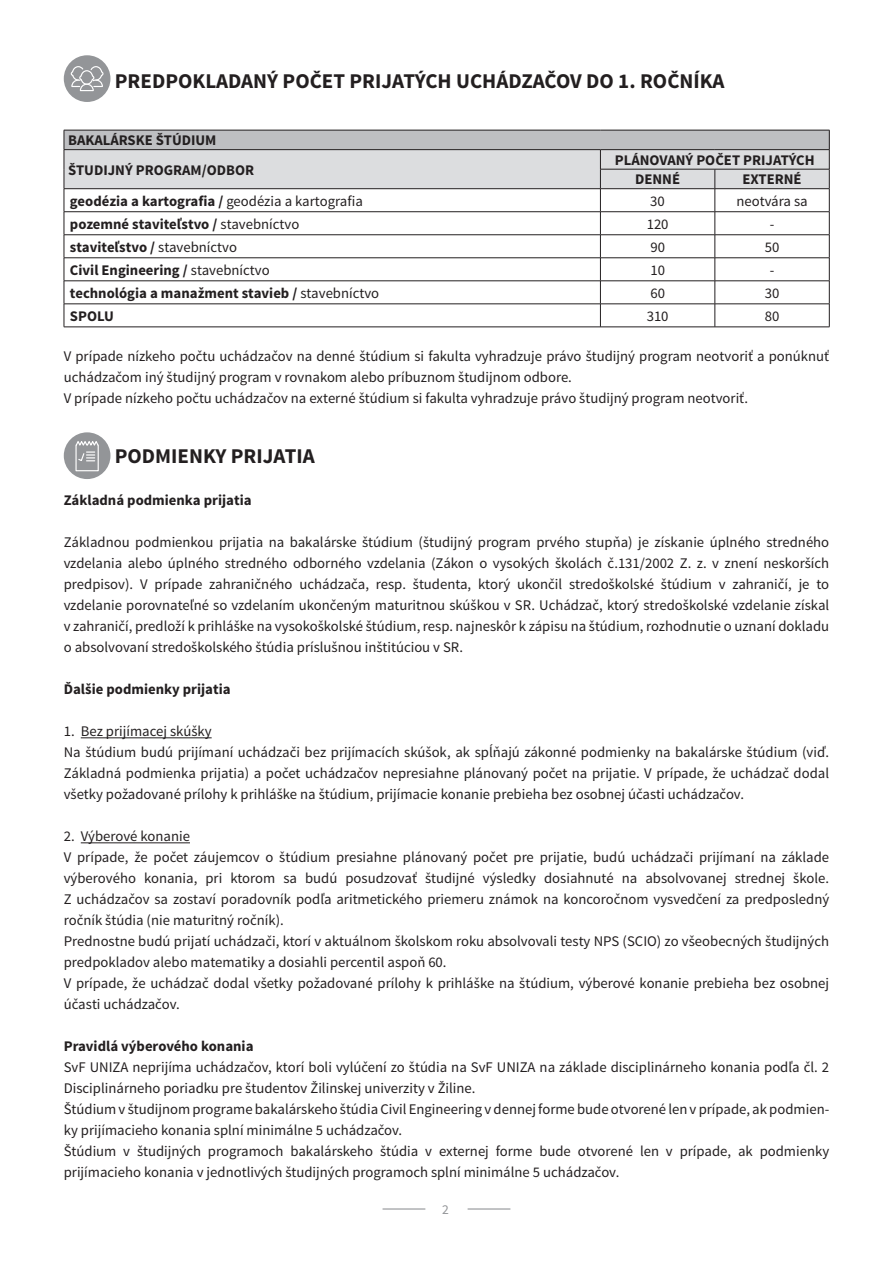
<style>
.page{position:relative;width:893px;height:1263px;background:#fff}
.page>*{position:absolute;margin:0;border:0;box-sizing:border-box;transform-origin:0 0}
.t1{font:700 21px "Source Sans Pro";color:#231f20}
.t2{font:14.7px/21px "Source Sans Pro";color:#231f20}
.t3{font:700 14.7px/29.2px "Source Sans Pro";color:#231f20}
.t4{font:13.5px "Source Sans Pro";color:#939598}
.s1{font-weight:400}
</style>
<div class="page">
<hr style="left:383px;top:1208px;width:42px;height:1px;background:#939598">
<hr style="left:468px;top:1208px;width:42px;height:1px;background:#939598">
<hr style="left:81px;top:737px;width:131px;height:1px;background:#231f20">
<hr style="left:81px;top:842px;width:109px;height:1px;background:#231f20">
<div style="left:64px;top:55px;width:46px;height:47px;background:#939598;border-radius:50%"></div>
<svg style="left:70px;top:66px;width:34px;height:26px"></svg>
<hr style="left:64px;top:327px;width:765px;height:1px;background:#231f20">
<svg style="left:64px;top:130px;width:766px;height:197px"></svg>
<div style="left:64px;top:432px;width:46px;height:47px;background:#939598;border-radius:50%"></div>
<svg style="left:75px;top:441px;width:24px;height:31px"></svg>
<h1 class="t1" style="left:115px;top:73px;width:611px">PREDPOKLADANÝ POČET PRIJATÝCH UCHÁDZAČOV DO 1. ROČNÍKA</h1>
<p class="t3" style="left:68px;top:127px;width:187px">BAKALÁRSKE ŠTÚDIUM<br>ŠTUDIJNÝ PROGRAM/ODBOR</p>
<p class="t3" style="left:635px;top:151px;width:181px;line-height:19.5px;text-indent:-20px">PLÁNOVANÝ POČET PRIJATÝCH<br>DENNÉ</p>
<p class="t3" style="left:742px;top:166px;width:61px">EXTERNÉ</p>
<p class="t3" style="left:70px;top:187px;width:294px">geodézia a kartografia / <span class="s1">geodézia a kartografia</span></p>
<p class="t2" style="left:650px;top:192px;width:16px">30</p>
<p class="t2" style="left:736px;top:192px;width:73px">neotvára sa</p>
<p class="t3" style="left:70px;top:210px;width:231px">pozemné staviteľstvo / <span class="s1">stavebníctvo</span></p>
<p class="t2" style="left:647px;top:215px;width:23px">120</p>
<p class="t2" style="left:770px;top:215px;width:6px">-</p>
<p class="t3" style="left:70px;top:233px;width:169px">staviteľstvo / <span class="s1">stavebníctvo</span></p>
<p class="t2" style="left:650px;top:238px;width:16px">90</p>
<p class="t2" style="left:765px;top:238px;width:16px">50</p>
<p class="t3" style="left:70px;top:256px;width:201px">Civil Engineering / <span class="s1">stavebníctvo</span></p>
<p class="t2" style="left:650px;top:261px;width:16px">10</p>
<p class="t2" style="left:770px;top:261px;width:6px">-</p>
<p class="t3" style="left:70px;top:279px;width:311px">technológia a manažment stavieb / <span class="s1">stavebníctvo</span></p>
<p class="t2" style="left:650px;top:284px;width:16px">60</p>
<p class="t2" style="left:765px;top:284px;width:16px">30</p>
<p class="t3" style="left:70px;top:302px;width:45px">SPOLU</p>
<p class="t2" style="left:647px;top:307px;width:23px">310</p>
<p class="t2" style="left:765px;top:307px;width:16px">80</p>
<p class="t2" style="left:64px;top:347px;width:767px">V prípade nízkeho počtu uchádzačov na denné štúdium si fakulta vyhradzuje právo študijný program neotvoriť a ponúknuť uchádzačom iný študijný program v rovnakom alebo príbuznom študijnom odbore.<br>V prípade nízkeho počtu uchádzačov na externé štúdium si fakulta vyhradzuje právo študijný program neotvoriť.</p>
<h1 class="t1" style="left:115px;top:448px;width:201px">PODMIENKY PRIJATIA</h1>
<p class="t3" style="left:64px;top:487px;width:189px">Základná podmienka prijatia</p>
<p class="t2" style="left:64px;top:533px;width:767px;text-align:justify">Základnou podmienkou prijatia na bakalárske štúdium (študijný program prvého stupňa) je získanie úplného stredného vzdelania alebo úplného stredného odborného vzdelania (Zákon o vysokých školách č.131/2002 Z. z. v znení neskorších predpisov). V prípade zahraničného uchádzača, resp. študenta, ktorý ukončil stredoškolské štúdium v zahraničí, je to vzdelanie porovnateľné so vzdelaním ukončeným maturitnou skúškou v SR. Uchádzač, ktorý stredoškolské vzdelanie získal v zahraničí, predloží k prihláške na vysokoškolské štúdium, resp. najneskôr k zápisu na štúdium, rozhodnutie o uznaní dokladu o absolvovaní stredoškolského štúdia príslušnou inštitúciou v SR.</p>
<p class="t3" style="left:64px;top:676px;width:168px">Ďalšie podmienky prijatia</p>
<p class="t2" style="left:64px;top:722px;width:767px">1. Bez prijímacej skúšky<br>Na štúdium budú prijímaní uchádzači bez prijímacích skúšok, ak spĺňajú zákonné podmienky na bakalárske štúdium (viď.<br>Základná podmienka prijatia) a počet uchádzačov nepresiahne plánovaný počet na prijatie. V prípade, že uchádzač dodal všetky požadované prílohy k prihláške na štúdium, prijímacie konanie prebieha bez osobnej účasti uchádzačov.</p>
<p class="t2" style="left:64px;top:827px;width:767px">2. Výberové konanie<br>V prípade, že počet záujemcov o štúdium presiahne plánovaný počet pre prijatie, budú uchádzači prijímaní na základe výberového konania, pri ktorom sa budú posudzovať študijné výsledky dosiahnuté na absolvovanej strednej škole.<br>Z uchádzačov sa zostaví poradovník podľa aritmetického priemeru známok na koncoročnom vysvedčení za predposledný ročník štúdia (nie maturitný ročník).<br>Prednostne budú prijatí uchádzači, ktorí v aktuálnom školskom roku absolvovali testy NPS (SCIO) zo všeobecných študijných predpokladov alebo matematiky a dosiahli percentil aspoň 60.<br>V prípade, že uchádzač dodal všetky požadované prílohy k prihláške na štúdium, výberové konanie prebieha bez osobnej účasti uchádzačov.</p>
<p class="t3" style="left:64px;top:1033px;width:191px">Pravidlá výberového konania</p>
<p class="t2" style="left:64px;top:1058px;width:767px">SvF UNIZA neprijíma uchádzačov, ktorí boli vylúčení zo štúdia na SvF UNIZA na základe disciplinárneho konania podľa čl. 2<br>Disciplinárneho poriadku pre študentov Žilinskej univerzity v Žiline.<br>Štúdium v študijnom programe bakalárskeho štúdia Civil Engineering v dennej forme bude otvorené len v prípade, ak podmien&shy;ky prijímacieho konania splní minimálne 5 uchádzačov.<br>Štúdium v študijných programoch bakalárskeho štúdia v externej forme bude otvorené len v prípade, ak podmienky prijímacieho konania v jednotlivých študijných programoch splní minimálne 5 uchádzačov.</p>
<p class="t4" style="left:442px;top:1204px;width:8px">2</p>
</div>
